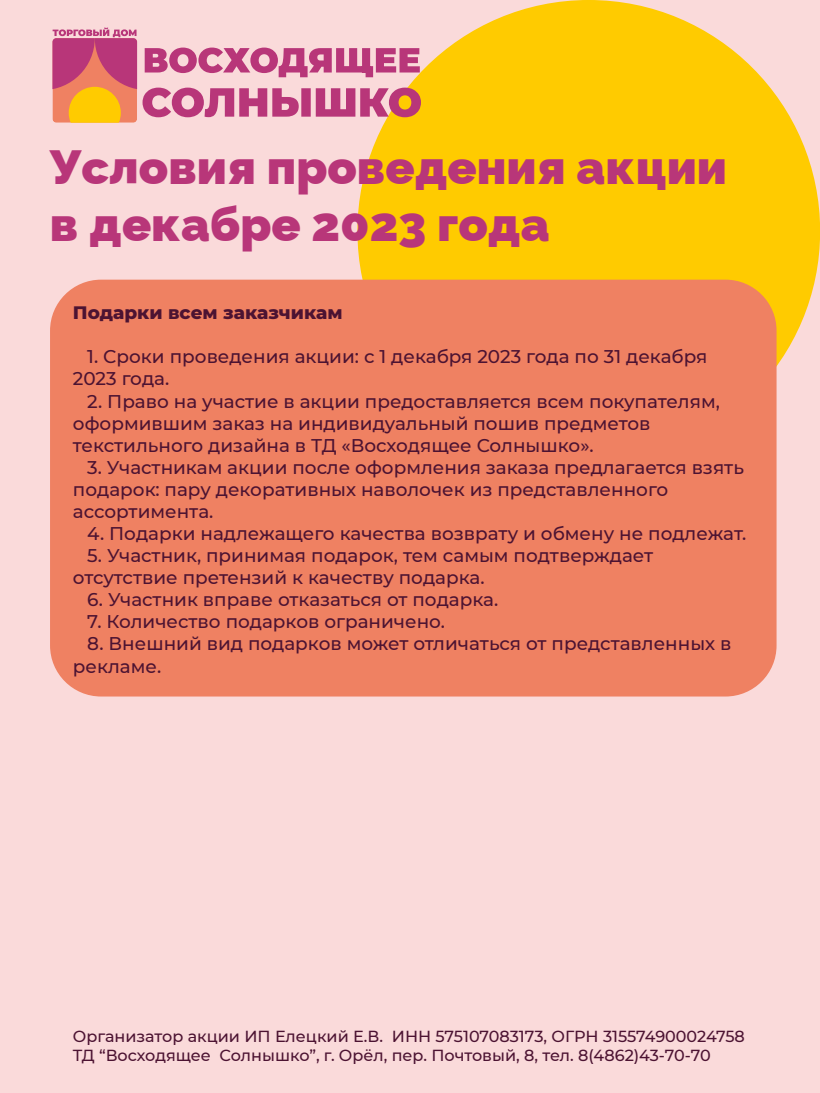
<style>
.page{position:relative;width:820px;height:1093px;background:#fff}
.page>*{position:absolute;margin:0;border:0;box-sizing:border-box;transform-origin:0 0}
.t1{font:100 48px/57.6px "Raleway";color:#b83679}
.t2{font:500 18.4px/22.1px "Montserrat";color:#4c1332}
.t3{font:800 18.4px "Montserrat";color:#4c1332}
.t4{font:500 16px/19.2px "Montserrat";color:#4c1332}
</style>
<div class="page">
<div style="left:1px;top:0;width:818px;height:1093px;background:#fadada"></div>
<div style="left:357px;top:0;width:462px;height:462px;background:#ffcb00;border-radius:50%"></div>
<div style="left:50px;top:280px;width:726px;height:416px;background:#ef8162;border-radius:51px"></div>
<svg style="left:52px;top:28px;width:369px;height:95px"></svg>
<h1 class="t1" style="left:50px;top:132px;width:678px">Условия проведения акции в декабре 2023 года</h1>
<p class="t3" style="left:73px;top:299px;width:271px">Подарки всем заказчикам</p>
<p class="t2" style="left:73px;top:345px;width:635px;text-indent:14px">1. Сроки проведения акции: с 1 декабря 2023 года по 31 декабря<br>2023 года.</p>
<p class="t2" style="left:73px;top:389px;width:648px;text-indent:14px">2. Право на участие в акции предоставляется всем покупателям, оформившим заказ на индивидуальный пошив предметов текстильного дизайна в ТД «Восходящее Солнышко».</p>
<p class="t2" style="left:73px;top:455px;width:672px;text-indent:14px">3. Участникам акции после оформления заказа предлагается взять подарок: пару декоративных наволочек из представленного ассортимента.</p>
<p class="t2" style="left:87px;top:522px;width:660px">4. Подарки надлежащего качества возврату и обмену не подлежат.</p>
<p class="t2" style="left:73px;top:544px;width:581px;text-indent:14px">5. Участник, принимая подарок, тем самым подтверждает отсутствие претензий к качеству подарка.</p>
<p class="t2" style="left:87px;top:588px;width:412px">6. Участник вправе отказаться от подарка.</p>
<p class="t2" style="left:87px;top:610px;width:359px">7. Количество подарков ограничено.</p>
<p class="t2" style="left:73px;top:632px;width:659px;text-indent:14px">8. Внешний вид подарков может отличаться от представленных в рекламе.</p>
<p class="t4" style="left:73px;top:1026px;width:673px">Организатор акции ИП Елецкий Е.В. ИНН 575107083173, ОГРН 315574900024758<br>ТД “Восходящее Солнышко”, г. Орёл, пер. Почтовый, 8, тел. 8(4862)43-70-70</p>
</div>
